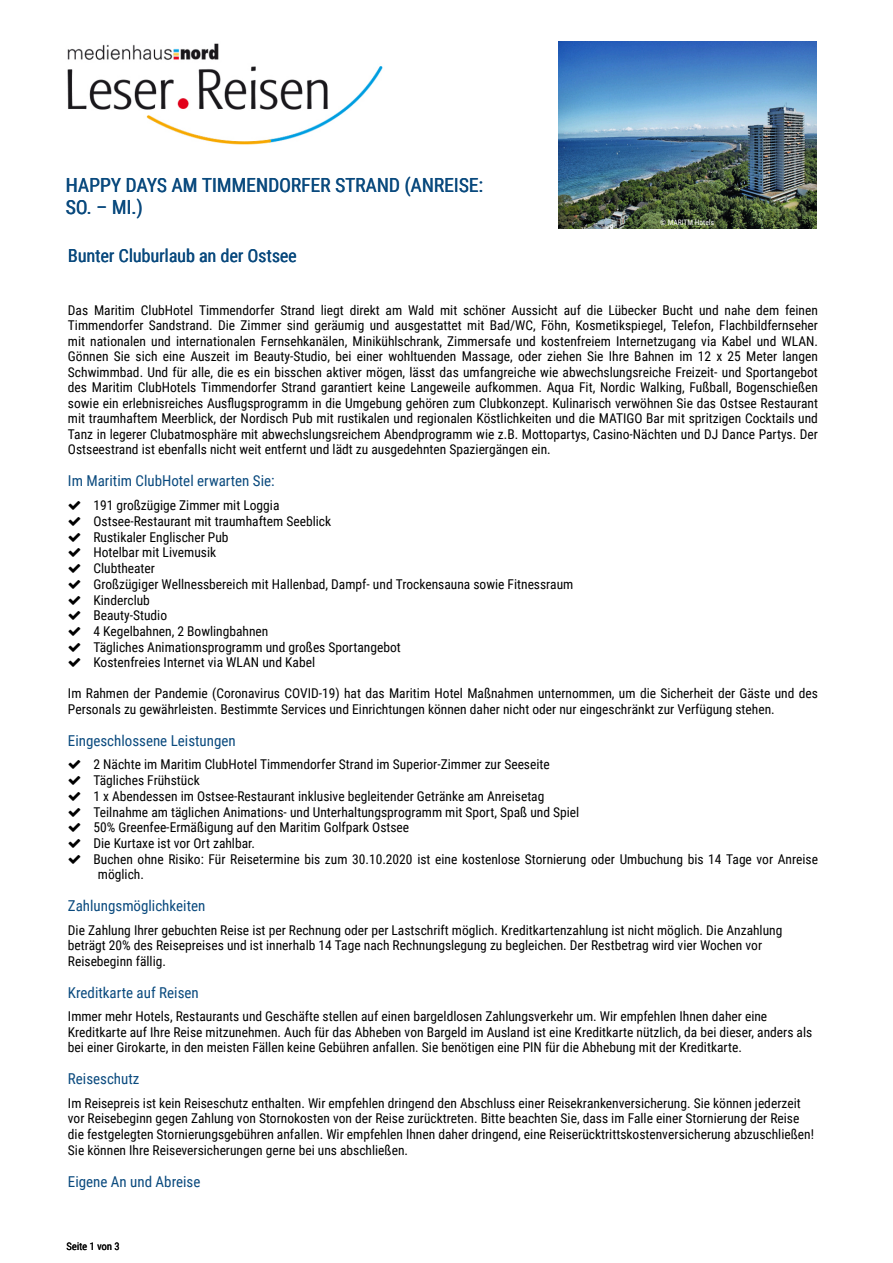
<style>
.page{position:relative;width:893px;height:1263px;background:#fff}
.page>*{position:absolute;margin:0;border:0;box-sizing:border-box;transform-origin:0 0}
.t1{font:19.5px/22.5px "Roboto Condensed";color:#0a4a7e}
.t2{font:18px "Roboto Condensed";color:#0a4a7e}
.t3{font:15px "Roboto Condensed";color:#0a4a7e}
.t4{font:13.5px/15.6px "Roboto Condensed";color:#000}
.t5{font:10.5px "Roboto Condensed";color:#000}
.t6{font:7.5px "Roboto Condensed";color:#fff}
</style>
<div class="page">
<img style="left:67px;top:43px;width:316px;height:102px">
<img style="left:558px;top:41px;width:258px;height:188px">
<h1 class="t1" style="left:66px;top:175px;width:419px">HAPPY DAYS AM TIMMENDORFER STRAND (ANREISE:<br>SO. – MI.)</h1>
<h2 class="t2" style="left:68px;top:247px;width:230px">Bunter Cluburlaub an der Ostsee</h2>
<p class="t6" style="left:660px;top:219px;width:55px">© MARITM Hotels</p>
<p class="t4" style="left:68px;top:303px;width:751px;text-align:justify">Das Maritim ClubHotel Timmendorfer Strand liegt direkt am Wald mit schöner Aussicht auf die Lübecker Bucht und nahe dem feinen Timmendorfer Sandstrand. Die Zimmer sind geräumig und ausgestattet mit Bad/WC, Föhn, Kosmetikspiegel, Telefon, Flachbildfernseher mit nationalen und internationalen Fernsehkanälen, Minikühlschrank, Zimmersafe und kostenfreiem Internetzugang via Kabel und WLAN.<br>Gönnen Sie sich eine Auszeit im Beauty-Studio, bei einer wohltuenden Massage, oder ziehen Sie Ihre Bahnen im 12 x 25 Meter langen Schwimmbad. Und für alle, die es ein bisschen aktiver mögen, lässt das umfangreiche wie abwechslungsreiche Freizeit- und Sportangebot des Maritim ClubHotels Timmendorfer Strand garantiert keine Langeweile aufkommen. Aqua Fit, Nordic Walking, Fußball, Bogenschießen sowie ein erlebnisreiches Ausflugsprogramm in die Umgebung gehören zum Clubkonzept. Kulinarisch verwöhnen Sie das Ostsee Restaurant mit traumhaftem Meerblick, der Nordisch Pub mit rustikalen und regionalen Köstlichkeiten und die MATIGO Bar mit spritzigen Cocktails und Tanz in legerer Clubatmosphäre mit abwechslungsreichem Abendprogramm wie z.B. Mottopartys, Casino-Nächten und DJ Dance Partys. Der Ostseestrand ist ebenfalls nicht weit entfernt und lädt zu ausgedehnten Spaziergängen ein.</p>
<p class="t3" style="left:68px;top:474px;width:208px">Im Maritim ClubHotel erwarten Sie:</p>
<p class="t4" style="left:93px;top:498px;width:481px">191 großzügige Zimmer mit Loggia<br>Ostsee-Restaurant mit traumhaftem Seeblick<br>Rustikaler Englischer Pub<br>Hotelbar mit Livemusik<br>Clubtheater<br>Großzügiger Wellnessbereich mit Hallenbad, Dampf- und Trockensauna sowie Fitnessraum Kinderclub<br>Beauty-Studio<br>4 Kegelbahnen, 2 Bowlingbahnen<br>Tägliches Animationsprogramm und großes Sportangebot<br>Kostenfreies Internet via WLAN und Kabel</p>
<p class="t4" style="left:68px;top:686px;width:752px">Im Rahmen der Pandemie (Coronavirus COVID-19) hat das Maritim Hotel Maßnahmen unternommen, um die Sicherheit der Gäste und des<br>Personals zu gewährleisten. Bestimmte Services und Einrichtungen können daher nicht oder nur eingeschränkt zur Verfügung stehen.</p>
<p class="t3" style="left:68px;top:734px;width:169px">Eingeschlossene Leistungen</p>
<p class="t4" style="left:93px;top:758px;width:458px">2 Nächte im Maritim ClubHotel Timmendorfer Strand im Superior-Zimmer zur Seeseite</p>
<p class="t4" style="left:93px;top:773px;width:108px">Tägliches Frühstück</p>
<p class="t4" style="left:93px;top:789px;width:452px">1 x Abendessen im Ostsee-Restaurant inklusive begleitender Getränke am Anreisetag</p>
<p class="t4" style="left:93px;top:805px;width:487px">Teilnahme am täglichen Animations- und Unterhaltungsprogramm mit Sport, Spaß und Spiel</p>
<p class="t4" style="left:93px;top:821px;width:317px">50% Greenfee-Ermäßigung auf den Maritim Golfpark Ostsee</p>
<p class="t4" style="left:93px;top:836px;width:163px">Die Kurtaxe ist vor Ort zahlbar.</p>
<p class="t4" style="left:93px;top:852px;width:726px">Buchen ohne Risiko: Für Reisetermine bis zum 30.10.2020 ist eine kostenlose Stornierung oder Umbuchung bis 14 Tage vor Anreise</p>
<p class="t4" style="left:98px;top:868px;width:48px">möglich.</p>
<p class="t3" style="left:68px;top:899px;width:139px">Zahlungsmöglichkeiten</p>
<p class="t4" style="left:68px;top:923px;width:716px">Die Zahlung Ihrer gebuchten Reise ist per Rechnung oder per Lastschrift möglich. Kreditkartenzahlung ist nicht möglich. Die Anzahlung beträgt 20% des Reisepreises und ist innerhalb 14 Tage nach Rechnungslegung zu begleichen. Der Restbetrag wird vier Wochen vor<br>Reisebeginn fällig.</p>
<p class="t3" style="left:68px;top:986px;width:132px">Kreditkarte auf Reisen</p>
<p class="t4" style="left:68px;top:1010px;width:746px">Immer mehr Hotels, Restaurants und Geschäfte stellen auf einen bargeldlosen Zahlungsverkehr um. Wir empfehlen Ihnen daher eine<br>Kreditkarte auf Ihre Reise mitzunehmen. Auch für das Abheben von Bargeld im Ausland ist eine Kreditkarte nützlich, da bei dieser, anders als bei einer Girokarte, in den meisten Fällen keine Gebühren anfallen. Sie benötigen eine PIN für die Abhebung mit der Kreditkarte.</p>
<p class="t3" style="left:68px;top:1072px;width:73px">Reiseschutz</p>
<p class="t4" style="left:68px;top:1096px;width:747px">Im Reisepreis ist kein Reiseschutz enthalten. Wir empfehlen dringend den Abschluss einer Reisekrankenversicherung. Sie können jederzeit vor Reisebeginn gegen Zahlung von Stornokosten von der Reise zurücktreten. Bitte beachten Sie, dass im Falle einer Stornierung der Reise die festgelegten Stornierungsgebühren anfallen. Wir empfehlen Ihnen daher dringend, eine Reiserücktrittskostenversicherung abzuschließen!<br>Sie können Ihre Reiseversicherungen gerne bei uns abschließen.</p>
<p class="t3" style="left:68px;top:1174px;width:134px">Eigene An und Abreise</p>
<p class="t5" style="left:66px;top:1242px;width:55px">Seite 1 von 3</p>
</div>
